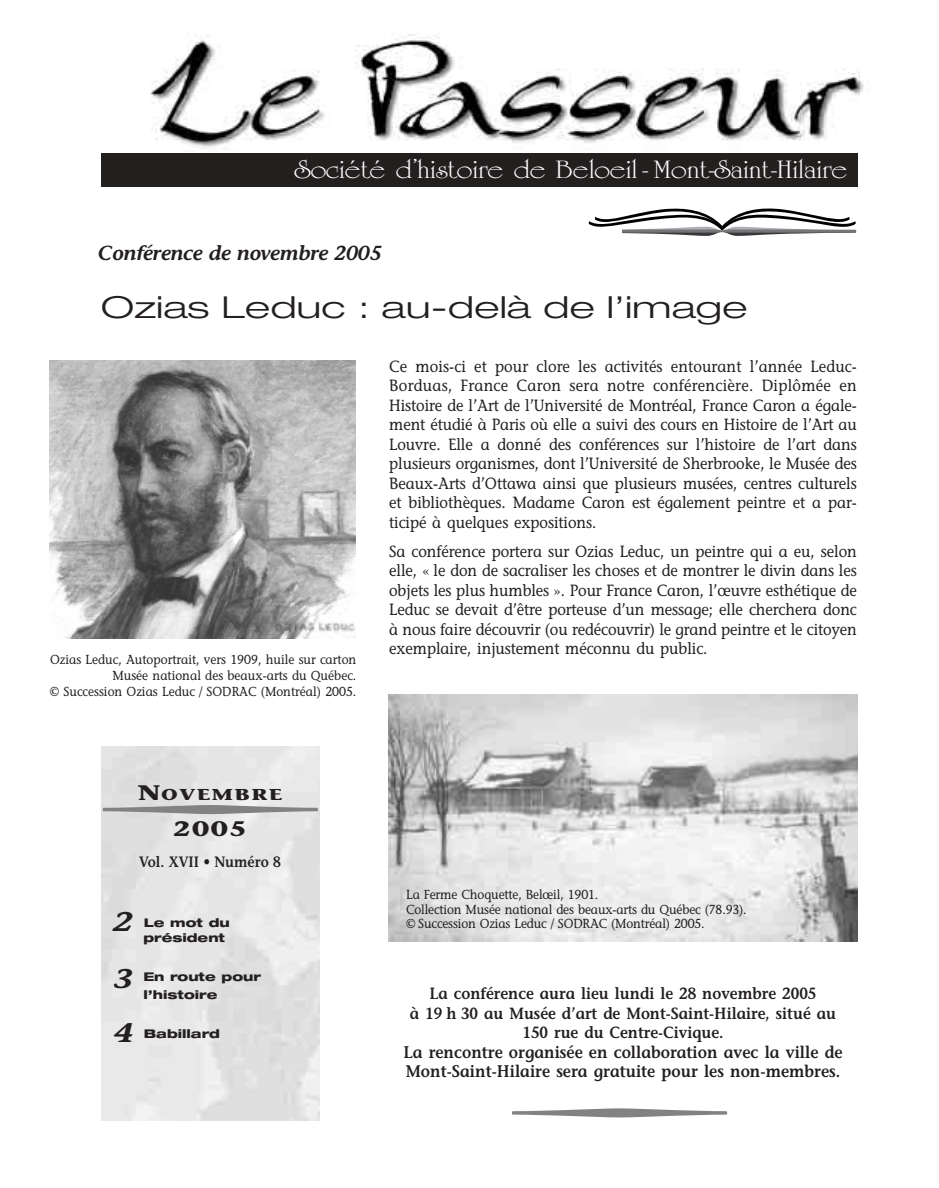
<style>
.page{position:relative;width:939px;height:1188px;background:#fff}
.page>*{position:absolute;margin:0;border:0;box-sizing:border-box;transform-origin:0 0}
.t1{font:300 expanded 30.3px "Helvetica Neue";color:#231f1f;scale:1.3 1}
.t2{font:27px "University Roman";color:#fff;scale:1.2 1}
.t3{font:italic 600 27px "Stone Informal";color:#231f1f;scale:1.3 1}
.t4{font:700 21px "Stone Informal";color:#231f1f;scale:1.3 1}
.t5{font:italic 600 20.25px "Stone Informal";letter-spacing:-.01em;color:#231f1f}
.t6{font:600 16.8px/19.5px "Stone Informal";color:#231f1f;scale:.92 1}
.t7{font:16.2px/19.5px "Stone Informal";letter-spacing:-.005em;color:#231f1f;text-align:justify;scale:.92 1}
.t8{font:600 16.2px/19.5px "Stone Informal";color:#231f1f;text-align:center;scale:.92 1}
.t9{font:700 15.75px "Stone Informal";letter-spacing:.065em;color:#231f1f;scale:1.3 1}
.t10{font:600 15px "Stone Informal";color:#231f1f;scale:.9 1}
.t11{font:13.05px/16px "Stone Informal";color:#231f1f;text-align:right;scale:.92 1}
.t12{font:800 expanded 12px/15px "Helvetica Neue";color:#231f1f;scale:1.1 1}
.s1{font-size:21px}
</style>
<div class="page">
<img style="left:150px;top:33px;width:714px;height:133px">
<img style="left:622px;top:231px;width:233px;height:5px">
<svg style="left:588px;top:208px;width:267px;height:23px"></svg>
<div style="left:101px;top:153px;width:755px;height:34px;background:#231f1f"></div>
<img style="left:50px;top:360px;width:305px;height:279px">
<img style="left:389px;top:695px;width:468px;height:246px">
<svg style="left:103px;top:805px;width:215px;height:9px;background:#e4e4e4"></svg>
<h2 class="t2" style="left:294px;top:159px;width:462px">Société d’histoire de Beloeil - Mont-Saint-Hilaire</h2>
<p class="t5" style="left:98px;top:245px;width:285px">Conférence de novembre 2005</p>
<h1 class="t1" style="left:101px;top:296px;width:498px">Ozias Leduc : au-delà de l’image</h1>
<p class="t11" style="left:50px;top:653px;width:335px">Ozias Leduc, Autoportrait, vers 1909, huile sur carton<br>Musée national des beaux-arts du Québec.<br>© Succession Ozias Leduc / SODRAC (Montréal) 2005.</p>
<p class="t7" style="left:389px;top:358px;width:509px">Ce mois-ci et pour clore les activités entourant l’année Leduc-Borduas, France Caron sera notre conférencière. Diplômée en Histoire de l’Art de l’Université de Montréal, France Caron a égale&shy;ment étudié à Paris où elle a suivi des cours en Histoire de l’Art au Louvre. Elle a donné des conférences sur l’histoire de l’art dans plusieurs organismes, dont l’Université de Sherbrooke, le Musée des Beaux-Arts d’Ottawa ainsi que plusieurs musées, centres culturels et bibliothèques. Madame Caron est également peintre et a par&shy;ticipé à quelques expositions.</p>
<p class="t7" style="left:389px;top:543px;width:509px">Sa conférence portera sur Ozias Leduc, un peintre qui a eu, selon elle, « le don de sacraliser les choses et de montrer le divin dans les objets les plus humbles ». Pour France Caron, l’œuvre esthétique de Leduc se devait d’être porteuse d’un message; elle cherchera donc à nous faire découvrir (ou redécouvrir) le grand peintre et le citoyen exemplaire, injustement méconnu du public.</p>
<p class="t9" style="left:138px;top:788px;width:113px"><span class="s1">N</span>OVEMBRE</p>
<p class="t4" style="left:173px;top:821px;width:58px">2005</p>
<p class="t10" style="left:139px;top:856px;width:159px">Vol. XVII • Numéro 8</p>
<h2 class="t3" style="left:113px;top:911px;width:18px">2</h2>
<p class="t12" style="left:143px;top:916px;width:80px">Le mot du président</p>
<h2 class="t3" style="left:113px;top:968px;width:18px">3</h2>
<p class="t12" style="left:143px;top:969px;width:108px;line-height:18px">En route pour l’histoire</p>
<h2 class="t3" style="left:113px;top:1022px;width:18px">4</h2>
<p class="t12" style="left:144px;top:1027px;width:71px">Babillard</p>
<p class="t11" style="left:406px;top:889px;width:371px;line-height:14.2px;text-align:left">La Ferme Choquette, Belœil, 1901.<br>Collection Musée national des beaux-arts du Québec (78.93). © Succession Ozias Leduc / SODRAC (Montréal) 2005.</p>
<p class="t8" style="left:409px;top:985px;width:464px">La conférence aura lieu lundi le 28 novembre 2005<br>à 19 h 30 au Musée d’art de Mont-Saint-Hilaire, situé au<br>150 rue du Centre-Civique.</p>
<p class="t6" style="left:403px;top:1044px;width:478px">La rencontre organisée en collaboration avec la ville de<br>Mont-Saint-Hilaire sera gratuite pour les non-membres.</p>
</div>
